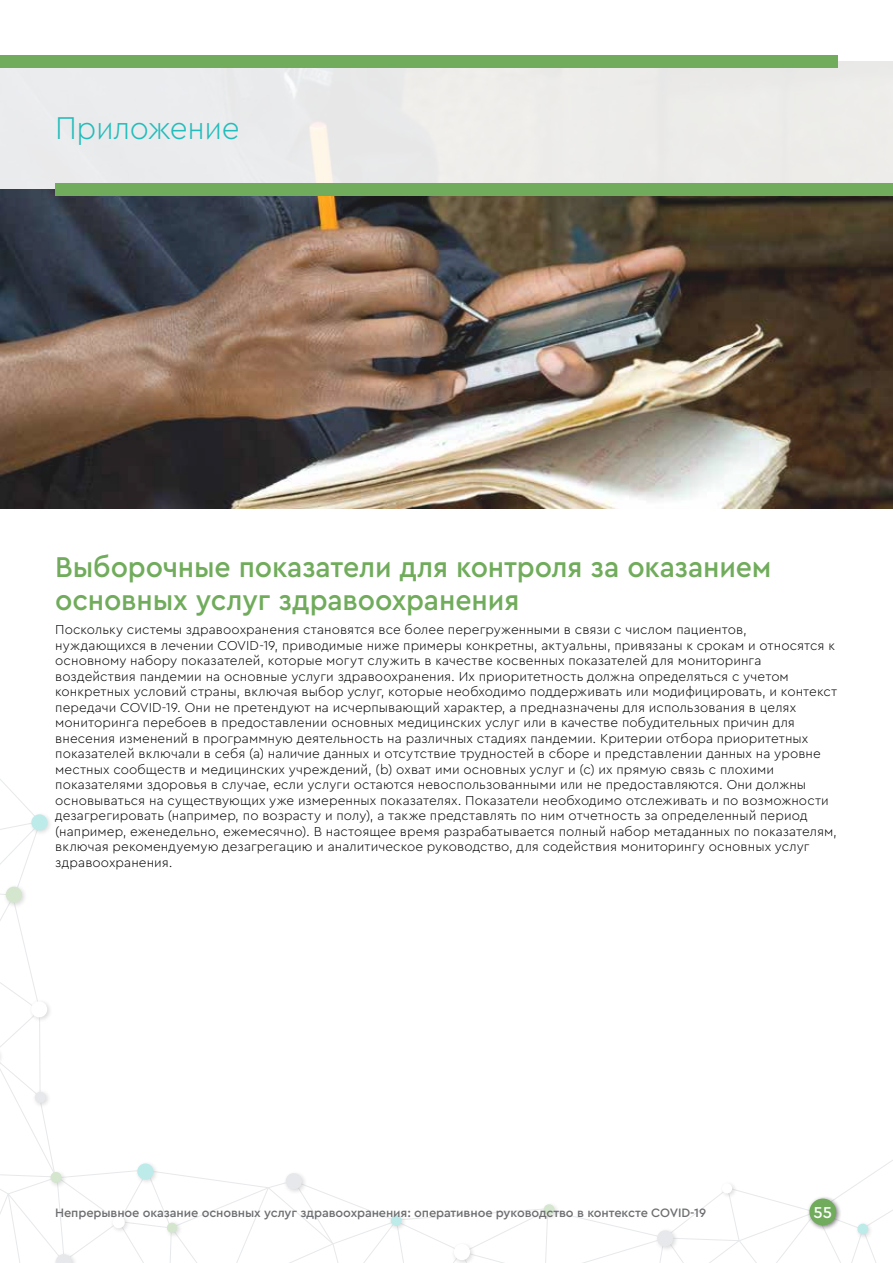
<style>
.page{position:relative;width:893px;height:1263px;background:#fff}
.page>*{position:absolute;margin:0;border:0;box-sizing:border-box;transform-origin:0 0}
.t1{font:300 33px "Cera Pro";letter-spacing:-.015em;color:#21bcbb;scale:.95 1}
.t2{font:500 30px/33px "Cera Pro";letter-spacing:-.005em;color:#70ac5b;scale:.95 1}
.t3{font:500 16.5px "Cera Pro";color:#fff}
.t4{font:300 13.5px/15.6px "Cera Pro";letter-spacing:.005em;color:#000}
.t5{font:500 12.75px "Cera Pro";letter-spacing:-.01em;color:#6d6e71}
</style>
<div class="page">
<svg style="left:0;top:779px;width:893px;height:484px"></svg>
<div style="left:134px;top:1160px;width:25px;height:26px;background:#000;opacity:.5"></div>
<div style="left:137px;top:1163px;width:16px;height:17px;background:#bcebea;border-radius:50%"></div>
<div style="left:28px;top:998px;width:25px;height:25px;background:#000;opacity:.5"></div>
<div style="left:31px;top:1001px;width:16px;height:16px;background:#fff;border-radius:50%"></div>
<div style="left:28px;top:811px;width:26px;height:25px;background:#000;opacity:.5"></div>
<svg style="left:31px;top:814px;width:17px;height:17px"></svg>
<div style="left:32px;top:1088px;width:20px;height:20px;background:#000;opacity:.5"></div>
<div style="left:35px;top:1092px;width:11px;height:11px;background:#e6e8eb;border-radius:50%"></div>
<div style="left:47px;top:1169px;width:20px;height:20px;background:#000;opacity:.5"></div>
<div style="left:51px;top:1172px;width:10px;height:11px;background:#d4e6ce;border-radius:50%"></div>
<div style="left:854px;top:1220px;width:20px;height:20px;background:#000;opacity:.5"></div>
<div style="left:857px;top:1224px;width:11px;height:10px;background:#bcebea;border-radius:50%"></div>
<div style="left:719px;top:1180px;width:19px;height:19px;background:#000;opacity:.5"></div>
<div style="left:722px;top:1183px;width:10px;height:10px;background:#fff;border-radius:50%"></div>
<div style="left:806px;top:1195px;width:36px;height:36px;background:#000;opacity:.5"></div>
<div style="left:809px;top:1198px;width:27px;height:27px;background:#70ac5b;border-radius:50%"></div>
<img style="left:0;top:189px;width:893px;height:319px">
<div style="left:0;top:62px;width:893px;height:127px;background:#ebeceb"></div>
<div style="left:55px;top:183px;width:838px;height:13px;background:#70ac5b"></div>
<div style="left:0;top:55px;width:838px;height:13px;background:#70ac5b"></div>
<h1 class="t1" style="left:55px;top:106px;width:196px">Приложение</h1>
<h2 class="t2" style="left:55px;top:549px;width:755px">Выборочные показатели для контроля за оказанием основных услуг здравоохранения</h2>
<p class="t4" style="left:55px;top:621px;width:783px">Поскольку системы здравоохранения становятся все более перегруженными в связи с числом пациентов, нуждающихся в лечении COVID-19, приводимые ниже примеры конкретны, актуальны, привязаны к срокам и относятся к основному набору показателей, которые могут служить в качестве косвенных показателей для мониторинга воздействия пандемии на основные услуги здравоохранения. Их приоритетность должна определяться с учетом конкретных условий страны, включая выбор услуг, которые необходимо поддерживать или модифицировать, и контекст передачи COVID-19. Они не претендуют на исчерпывающий характер, а предназначены для использования в целях мониторинга перебоев в предоставлении основных медицинских услуг или в качестве побудительных причин для внесения изменений в программную деятельность на различных стадиях пандемии. Критерии отбора приоритетных показателей включали в себя (а) наличие данных и отсутствие трудностей в сборе и представлении данных на уровне местных сообществ и медицинских учреждений, (b) охват ими основных услуг и (с) их прямую связь с плохими показателями здоровья в случае, если услуги остаются невоспользованными или не предоставляются. Они должны основываться на существующих уже измеренных показателях. Показатели необходимо отслеживать и по возможности дезагрегировать (например, по возрасту и полу), а также представлять по ним отчетность за определенный период (например, еженедельно, ежемесячно). В настоящее время разрабатывается полный набор метаданных по показателям, включая рекомендуемую дезагрегацию и аналитическое руководство, для содействия мониторингу основных услуг здравоохранения.</p>
<p class="t5" style="left:55px;top:1204px;width:652px">Непрерывное оказание основных услуг здравоохранения: оперативное руководство в контексте COVID-19</p>
<p class="t3" style="left:814px;top:1201px;width:20px">55</p>
</div>
